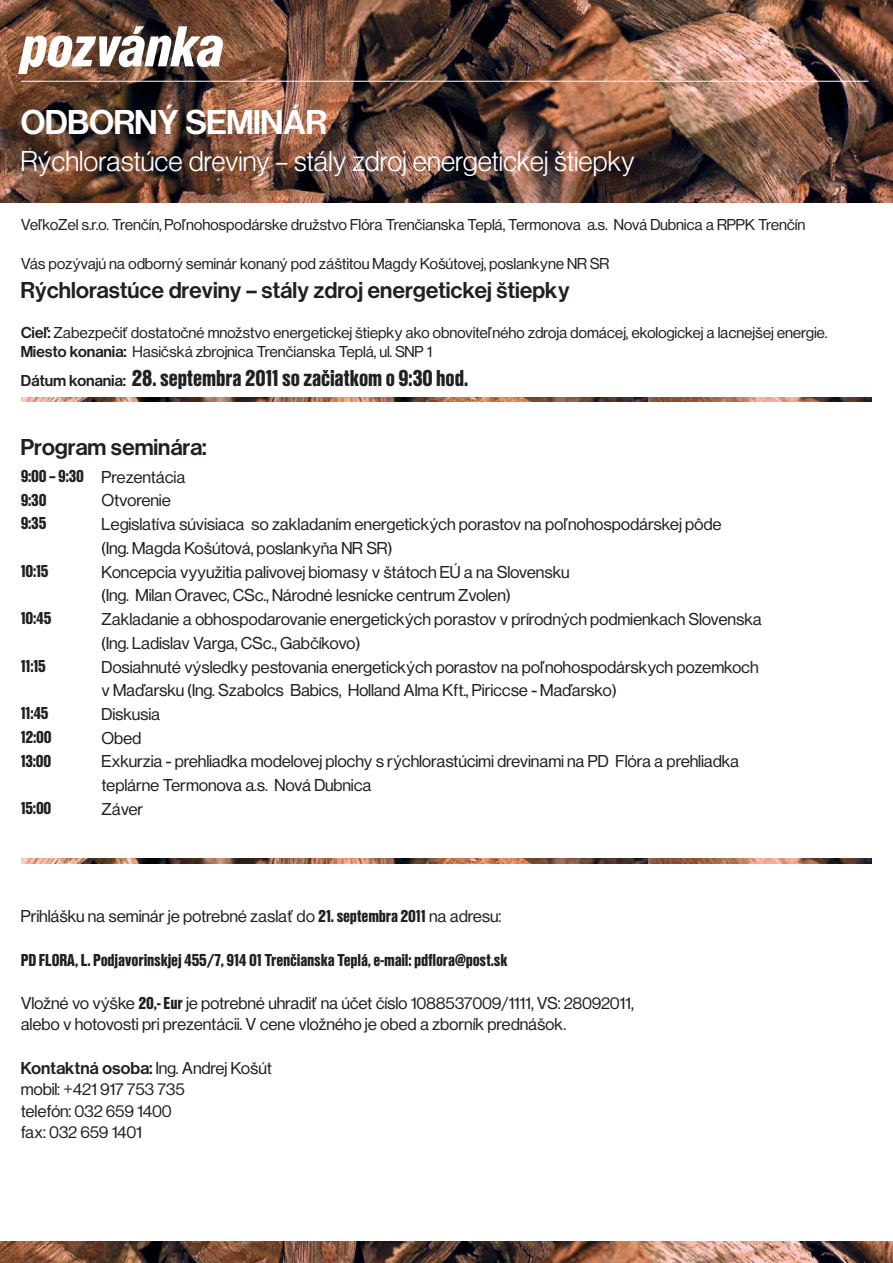
<style>
.page{position:relative;width:893px;height:1263px;background:#fff}
.page>*{position:absolute;margin:0;border:0;box-sizing:border-box;transform-origin:0 0}
.t1{font:60px "Nimbus San PEE Blac Cond Ital";letter-spacing:.025em;color:#fff}
.t2{font:700 36px "Nimbus San PEE";letter-spacing:.025em;color:#fff}
.t3{font:30px "Nimbus San PEE Ligh";letter-spacing:.025em;color:#fff}
.t4{font:700 24px "Nimbus San PEE";letter-spacing:.025em;color:#231f20}
.t5{font:24px "Nimbus San PEE Blac Cond";letter-spacing:.025em;color:#231f20}
.t6{font:18px/23.7px "Nimbus San PEE";letter-spacing:.025em;color:#231f20}
.t7{font:18px/23.7px "Nimbus San PEE Blac Cond";letter-spacing:.025em;color:#231f20}
.t8{font:16.5px/19.8px "Nimbus San PEE";letter-spacing:.025em;color:#231f20}
.s1{font-weight:700}
.s2{font-family:"Nimbus San PEE";font-weight:700;font-size:16.5px}
.s3{font-family:"Nimbus San PEE Blac Cond"}
</style>
<div class="page">
<img style="left:0;top:0;width:892px;height:203px">
<img style="left:0;top:1242px;width:892px;height:21px">
<img style="left:21px;top:398px;width:850px;height:4px">
<img style="left:21px;top:859px;width:850px;height:4px">
<hr style="left:21px;top:81px;width:847px;height:1px;background:#fff">
<h1 class="t1" style="left:22px;top:24px;width:203px">pozvánka</h1>
<h2 class="t2" style="left:21px;top:108px;width:307px">ODBORNÝ SEMINÁR</h2>
<h3 class="t3" style="left:21px;top:150px;width:615px">Rýchlorastúce dreviny – stály zdroj energetickej štiepky</h3>
<p class="t8" style="left:21px;top:216px;width:785px">VeľkoZel s.r.o. Trenčín, Poľnohospodárske družstvo Flóra Trenčianska Teplá, Termonova a.s. Nová Dubnica a RPPK Trenčín</p>
<p class="t8" style="left:21px;top:255px;width:589px">Vás pozývajú na odborný seminár konaný pod záštitou Magdy Košútovej, poslankyne NR SR</p>
<h3 class="t4" style="left:21px;top:281px;width:550px">Rýchlorastúce dreviny – stály zdroj energetickej štiepky</h3>
<p class="t8" style="left:21px;top:324px;width:807px"><span class="s1">Cieľ:</span> Zabezpečiť dostatočné množstvo energetickej štiepky ako obnoviteľného zdroja domácej, ekologickej a lacnejšej energie.<br><span class="s1">Miesto konania:</span> Hasičská zbrojnica Trenčianska Teplá, ul. SNP 1</p>
<h3 class="t5" style="left:21px;top:369px;width:448px"><span class="s2">Dátum konania:</span> 28. septembra 2011 so začiatkom o 9:30 hod.</h3>
<h3 class="t4" style="left:21px;top:438px;width:187px">Program seminára:</h3>
<p class="t7" style="left:21px;top:465px;width:64px">9:00 – 9:30<br>9:30<br>9:35</p>
<p class="t7" style="left:21px;top:560px;width:29px">10:15</p>
<p class="t7" style="left:21px;top:607px;width:32px">10:45</p>
<p class="t7" style="left:21px;top:655px;width:26px">11:15</p>
<p class="t7" style="left:21px;top:702px;width:32px">11:45<br>12:00<br>13:00</p>
<p class="t7" style="left:21px;top:797px;width:32px">15:00</p>
<p class="t6" style="left:102px;top:467px;width:661px">Prezentácia<br>Otvorenie<br>Legislatíva súvisiaca so zakladaním energetických porastov na poľnohospodárskej pôde<br>(Ing. Magda Košútová, poslankyňa NR SR)<br>Koncepcia vyyužitia palivovej biomasy v štátoch EÚ a na Slovensku<br>(Ing. Milan Oravec, CSc., Národné lesnícke centrum Zvolen)<br>Zakladanie a obhospodarovanie energetických porastov v prírodných podmienkach Slovenska (Ing. Ladislav Varga, CSc., Gabčíkovo)<br>Dosiahnuté výsledky pestovania energetických porastov na poľnohospodárskych pozemkoch v Maďarsku (Ing. Szabolcs Babics, Holland Alma Kft., Piriccse - Maďarsko)<br>Diskusia<br>Obed<br>Exkurzia - prehliadka modelovej plochy s rýchlorastúcimi drevinami na PD Flóra a prehliadka teplárne Termonova a.s. Nová Dubnica<br>Záver</p>
<p class="t6" style="left:21px;top:906px;width:481px">Prihlášku na seminár je potrebné zaslať do <span class="s3">21. septembra 2011</span> na adresu:</p>
<p class="t7" style="left:21px;top:948px;width:487px">PD FLORA, L. Podjavorinskjej 455/7, 914 01 Trenčianska Teplá, e-mail: pdflora@post.sk</p>
<p class="t6" style="left:21px;top:994px;width:614px;line-height:21.6px">Vložné vo výške <span class="s3">20,- Eur</span> je potrebné uhradiť na účet číslo 1088537009/1111, VS: 28092011, alebo v hotovosti pri prezentácii. V cene vložného je obed a zborník prednášok.</p>
<p class="t6" style="left:21px;top:1059px;width:252px;line-height:21.6px"><span class="s1">Kontaktná osoba:</span> Ing. Andrej Košút mobil: +421 917 753 735<br>telefón: 032 659 1400<br>fax: 032 659 1401</p>
</div>
